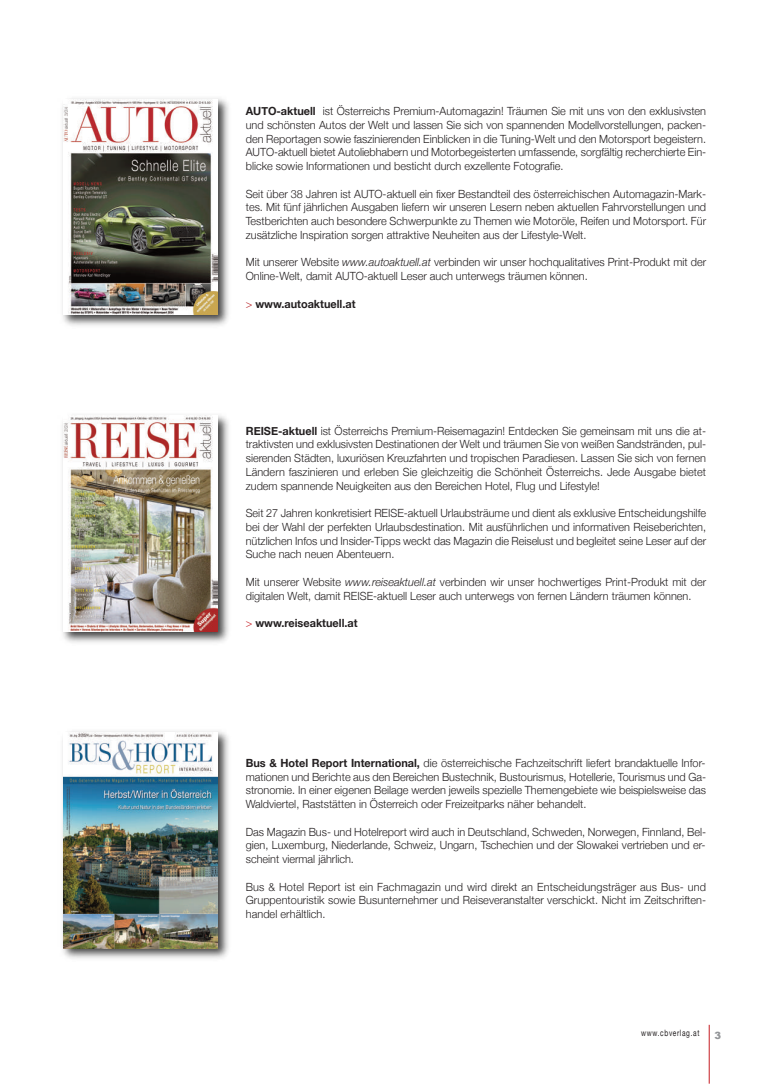
<style>
.page{position:relative;width:780px;height:1088px;background:#fff}
.page>*{position:absolute;margin:0;border:0;box-sizing:border-box;transform-origin:0 0}
.t1{font:300 11.25px/13.8px "Helvetica Neue";color:#231f20;text-align:justify}
.t2{font:700 11.25px "Helvetica Neue";color:#231f20}
.t3{font:900 10px "Arial";color:#939598}
.t4{font:8.75px "Helvetica Neue";letter-spacing:.1em;color:#231f20;scale:.75 1}
.s1{font-weight:700}
.s2{font-style:italic}
.s3{font-weight:300;color:#b62024}
.s4{font-weight:300;color:#c61c22}
</style>
<div class="page">
<hr style="left:709px;top:1025px;width:1px;height:58px;background:#c61c22">
<img style="left:62px;top:98px;width:167px;height:228px">
<img style="left:64px;top:99px;width:154px;height:216px">
<img style="left:62px;top:415px;width:167px;height:228px">
<img style="left:64px;top:416px;width:154px;height:215px">
<img style="left:62px;top:731px;width:167px;height:228px">
<img style="left:64px;top:733px;width:154px;height:215px">
<p class="t1" style="left:246px;top:104px;width:462px"><span class="s1">AUTO-aktuell</span> ist Österreichs Premium-automagazin! Träumen Sie mit uns von den exklusivsten und schönsten autos der Welt und lassen Sie sich von spannenden Modellvorstellungen, packen&shy;den reportagen sowie faszinierenden einblicken in die Tuning-Welt und den Motorsport begeistern. aUTO-aktuell bietet autoliebhabern und Motorbegeisterten umfassende, sorgfältig recherchierte ein&shy;blicke sowie Informationen und besticht durch exzellente Fotografie.</p>
<p class="t1" style="left:246px;top:186px;width:462px">Seit über 38 Jahren ist aUTO-aktuell ein fixer bestandteil des österreichischen automagazin-Mark&shy;tes. Mit fünf jährlichen ausgaben liefern wir unseren lesern neben aktuellen Fahrvorstellungen und Testberichten auch besondere Schwerpunkte zu Themen wie Motoröle, reifen und Motorsport. Für zusätzliche Inspiration sorgen attraktive Neuheiten aus der lifestyle-Welt.</p>
<p class="t1" style="left:246px;top:255px;width:462px">Mit unserer Website <span class="s2">www.autoaktuell.at</span> verbinden wir unser hochqualitatives Print-Produkt mit der<br>Online-Welt, damit aUTO-aktuell leser auch unterwegs träumen können.</p>
<p class="t2" style="left:246px;top:297px;width:111px"><span class="s3">&gt;</span> www.autoaktuell.at</p>
<p class="t1" style="left:246px;top:423px;width:462px"><span class="s1">REISE-aktuell</span> ist Österreichs Premium-reisemagazin! entdecken Sie gemeinsam mit uns die at&shy;traktivsten und exklusivsten Destinationen der Welt und träumen Sie von weißen Sandstränden, pul&shy;sierenden Städten, luxuriösen Kreuzfahrten und tropischen Paradiesen. lassen Sie sich von fernen ländern faszinieren und erleben Sie gleichzeitig die Schönheit Österreichs. Jede ausgabe bietet zudem spannende Neuigkeiten aus den bereichen Hotel, Flug und lifestyle!</p>
<p class="t1" style="left:246px;top:506px;width:462px">Seit 27 Jahren konkretisiert reISe-aktuell Urlaubsträume und dient als exklusive entscheidungshilfe bei der Wahl der perfekten Urlaubsdestination. Mit ausführlichen und informativen reiseberichten, nützlichen Infos und Insider-Tipps weckt das Magazin die reiselust und begleitet seine leser auf der Suche nach neuen abenteuern.</p>
<p class="t1" style="left:246px;top:575px;width:462px">Mit unserer Website <span class="s2">www.reiseaktuell.at</span> verbinden wir unser hochwertiges Print-Produkt mit der digitalen Welt, damit reISe-aktuell leser auch unterwegs von fernen ländern träumen können.</p>
<p class="t2" style="left:246px;top:616px;width:113px"><span class="s4">&gt;</span> www.reiseaktuell.at</p>
<p class="t1" style="left:246px;top:756px;width:462px"><span class="s1">Bus &amp; Hotel Report International,</span> die österreichische Fachzeitschrift liefert brandaktuelle Infor&shy;mationen und berichte aus den bereichen bustechnik, bustourismus, Hotellerie, Tourismus und ga&shy;stronomie. In einer eigenen beilage werden jeweils spezielle Themengebiete wie beispielsweise das Waldviertel, raststätten in Österreich oder Freizeitparks näher behandelt.</p>
<p class="t1" style="left:246px;top:824px;width:462px">Das Magazin bus- und Hotelreport wird auch in Deutschland, Schweden, Norwegen, Finnland, bel&shy;gien, luxemburg, Niederlande, Schweiz, Ungarn, Tschechien und der Slowakei vertrieben und er&shy;scheint viermal jährlich.</p>
<p class="t1" style="left:246px;top:879px;width:462px">bus &amp; Hotel report ist ein Fachmagazin und wird direkt an entscheidungsträger aus bus- und gruppentouristik sowie busunternehmer und reiseveranstalter verschickt. Nicht im Zeitschriften&shy;handel erhältlich.</p>
<p class="t4" style="left:641px;top:1028px;width:79px">www.cbverlag.at</p>
<p class="t3" style="left:714px;top:1028px;width:8px">3</p>
</div>
